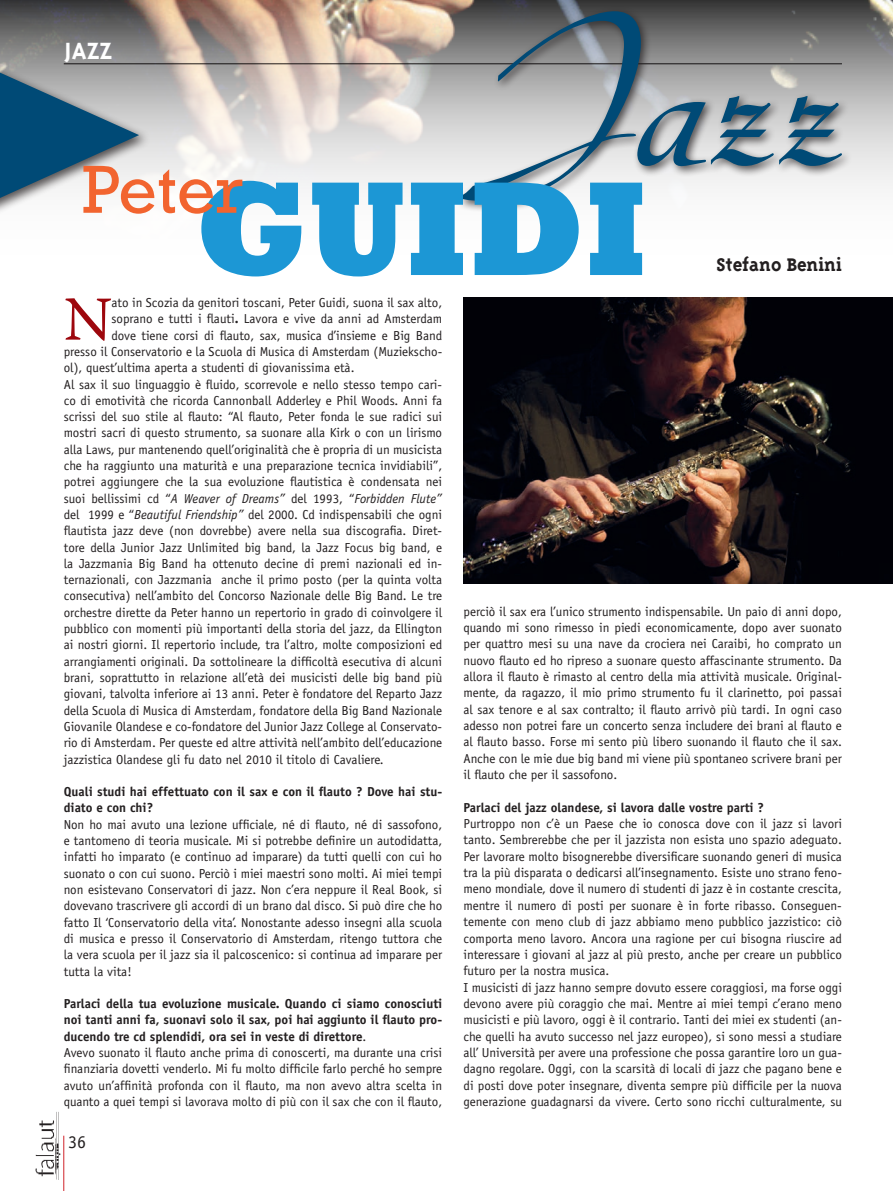
<style>
.page{position:relative;width:893px;height:1191px;background:#fff}
.page>*{position:absolute;margin:0;border:0;box-sizing:border-box;transform-origin:0 0}
.t1{font:62.25px "Warnock Pro";color:#9d070d}
.t2{font:700 27px "Triplex";color:#fff}
.t3{font:700 21px "Triplex Serif";color:#231f20}
.t4{font:18px "Officina Sans Std";color:#231f20}
.t5{font:13.05px/16.4px "Officina Sans Std";color:#231f20;text-align:justify}
.t6{font:700 13.05px/16.4px "Officina Sans Std";color:#231f20}
.t7{font:italic 13.05px "Officina Sans Std";color:#231f20}
.s1{font-weight:700}
.s2{font-style:normal}
.s3{font-style:italic}
</style>
<div class="page">
<hr style="left:63px;top:1135px;width:1px;height:56px;background:#d1232a">
<img style="left:35px;top:1112px;width:26px;height:67px">
<img style="left:0;top:0;width:893px;height:277px">
<div style="left:0;top:63px;width:151px;height:153px;background:#231f20;opacity:.75"></div>
<div style="left:456px;top:6px;width:396px;height:206px;background:#231f20;opacity:.75"></div>
<svg style="left:460px;top:11px;width:382px;height:190px;background:#8b949a"></svg>
<img style="left:463px;top:298px;width:430px;height:286px">
<svg style="left:0;top:73px;width:642px;height:203px"></svg>
<h2 class="t2" style="left:64px;top:35px;width:50px">JAZZ</h2>
<h1 class="t1" style="left:64px;top:282px;width:49px">N</h1>
<p class="t5" style="left:111px;top:295px;width:332px">ato in Scozia da genitori toscani, Peter Guidi, suona il sax alto,</p>
<p class="t5" style="left:111px;top:311px;width:332px">soprano e tutti i flauti<span class="s1">.</span> Lavora e vive da anni ad Amsterdam</p>
<p class="t5" style="left:111px;top:327px;width:332px">dove tiene corsi di flauto, sax, musica d’insieme e Big Band</p>
<p class="t5" style="left:64px;top:343px;width:380px">presso il Conservatorio e la Scuola di Musica di Amsterdam (Muziekscho-</p>
<p class="t5" style="left:64px;top:360px;width:292px">ol), quest’ultima aperta a studenti di giovanissima età.</p>
<p class="t5" style="left:64px;top:376px;width:380px">Al sax il suo linguaggio è fluido, scorrevole e nello stesso tempo cari-</p>
<p class="t5" style="left:64px;top:392px;width:380px">co di emotività che ricorda Cannonball Adderley e Phil Woods. Anni fa</p>
<p class="t5" style="left:64px;top:408px;width:380px">scrissi del suo stile al flauto: “Al flauto, Peter fonda le sue radici sui</p>
<p class="t5" style="left:64px;top:425px;width:380px">mostri sacri di questo strumento, sa suonare alla Kirk o con un lirismo</p>
<p class="t5" style="left:64px;top:441px;width:380px">alla Laws, pur mantenendo quell’originalità che è propria di un musicista</p>
<p class="t5" style="left:64px;top:457px;width:380px">che ha raggiunto una maturità e una preparazione tecnica invidiabili”,</p>
<p class="t5" style="left:64px;top:474px;width:380px">potrei aggiungere che la sua evoluzione flautistica è condensata nei</p>
<p class="t7" style="left:64px;top:490px;width:380px"><span class="s2">suoi bellissimi cd “</span>A Weaver of Dreams” <span class="s2">del 1993, “</span>Forbidden Flute”</p>
<p class="t5" style="left:64px;top:506px;width:380px">del 1999 e “<span class="s3">Beautiful Friendship”</span> del 2000. Cd indispensabili che ogni</p>
<p class="t5" style="left:64px;top:523px;width:380px">flautista jazz deve (non dovrebbe) avere nella sua discografia. Diret-</p>
<p class="t5" style="left:64px;top:539px;width:380px">tore della Junior Jazz Unlimited big band, la Jazz Focus big band, e</p>
<p class="t5" style="left:64px;top:555px;width:380px">la Jazzmania Big Band ha ottenuto decine di premi nazionali ed in-</p>
<p class="t5" style="left:64px;top:571px;width:380px">ternazionali, con Jazzmania anche il primo posto (per la quinta volta</p>
<p class="t5" style="left:64px;top:588px;width:380px">consecutiva) nell’ambito del Concorso Nazionale delle Big Band. Le tre</p>
<p class="t5" style="left:64px;top:604px;width:380px">orchestre dirette da Peter hanno un repertorio in grado di coinvolgere il</p>
<p class="t5" style="left:64px;top:620px;width:380px">pubblico con momenti più importanti della storia del jazz, da Ellington</p>
<p class="t5" style="left:64px;top:637px;width:380px">ai nostri giorni. Il repertorio include, tra l’altro, molte composizioni ed</p>
<p class="t5" style="left:64px;top:653px;width:380px">arrangiamenti originali. Da sottolineare la difficoltà esecutiva di alcuni</p>
<p class="t5" style="left:64px;top:669px;width:380px">brani, soprattutto in relazione all’età dei musicisti delle big band più</p>
<p class="t5" style="left:64px;top:685px;width:380px">giovani, talvolta inferiore ai 13 anni. Peter è fondatore del Reparto Jazz</p>
<p class="t5" style="left:64px;top:702px;width:380px">della Scuola di Musica di Amsterdam, fondatore della Big Band Nazionale</p>
<p class="t5" style="left:64px;top:718px;width:380px">Giovanile Olandese e co-fondatore del Junior Jazz College al Conservato-</p>
<p class="t5" style="left:64px;top:734px;width:380px">rio di Amsterdam. Per queste ed altre attività nell’ambito dell’educazione</p>
<p class="t5" style="left:64px;top:751px;width:322px">jazzistica Olandese gli fu dato nel 2010 il titolo di Cavaliere.</p>
<p class="t6" style="left:64px;top:783px;width:380px">Quali studi hai effettuato con il sax e con il flauto ? Dove hai stu&shy;diato e con chi?</p>
<p class="t5" style="left:64px;top:816px;width:380px">Non ho mai avuto una lezione ufficiale, né di flauto, né di sassofono, e tantomeno di teoria musicale. Mi si potrebbe definire un autodidatta, infatti ho imparato (e continuo ad imparare) da tutti quelli con cui ho suonato o con cui suono. Perciò i miei maestri sono molti. Ai miei tempi non esistevano Conservatori di jazz. Non c’era neppure il Real Book, si dovevano trascrivere gli accordi di un brano dal disco. Si può dire che ho fatto Il ‘Conservatorio della vita’. Nonostante adesso insegni alla scuola di musica e presso il Conservatorio di Amsterdam, ritengo tuttora che la vera scuola per il jazz sia il palcoscenico: si continua ad imparare per tutta la vita!</p>
<p class="t5" style="left:64px;top:995px;width:380px;text-align:left"><span class="s1">Parlaci della tua evoluzione musicale. Quando ci siamo conosciuti noi tanti anni fa, suonavi solo il sax, poi hai aggiunto il flauto pro&shy;ducendo tre cd splendidi, ora sei in veste di direttore</span>.<br>Avevo suonato il flauto anche prima di conoscerti, ma durante una crisi finanziaria dovetti venderlo. Mi fu molto difficile farlo perché ho sempre avuto un’affinità profonda con il flauto, ma non avevo altra scelta in quanto a quei tempi si lavorava molto di più con il sax che con il flauto,</p>
<h3 class="t4" style="left:68px;top:1131px;width:19px">36</h3>
<h3 class="t3" style="left:716px;top:253px;width:127px">Stefano Benini</h3>
<p class="t5" style="left:463px;top:603px;width:380px">perciò il sax era l’unico strumento indispensabile. Un paio di anni dopo, quando mi sono rimesso in piedi economicamente, dopo aver suonato per quattro mesi su una nave da crociera nei Caraibi, ho comprato un nuovo flauto ed ho ripreso a suonare questo affascinante strumento. Da allora il flauto è rimasto al centro della mia attività musicale. Original&shy;mente, da ragazzo, il mio primo strumento fu il clarinetto, poi passai al sax tenore e al sax contralto; il flauto arrivò più tardi. In ogni caso adesso non potrei fare un concerto senza includere dei brani al flauto e al flauto basso. Forse mi sento più libero suonando il flauto che il sax.<br>Anche con le mie due big band mi viene più spontaneo scrivere brani per il flauto che per il sassofono.</p>
<p class="t6" style="left:463px;top:799px;width:302px">Parlaci del jazz olandese, si lavora dalle vostre parti ?</p>
<p class="t5" style="left:463px;top:815px;width:380px;text-align:left">Purtroppo non c’è un Paese che io conosca dove con il jazz si lavori tanto. Sembrerebbe che per il jazzista non esista uno spazio adeguato.<br>Per lavorare molto bisognerebbe diversificare suonando generi di musica tra la più disparata o dedicarsi all’insegnamento. Esiste uno strano feno&shy;meno mondiale, dove il numero di studenti di jazz è in costante crescita, mentre il numero di posti per suonare è in forte ribasso. Conseguen&shy;temente con meno club di jazz abbiamo meno pubblico jazzistico: ciò comporta meno lavoro. Ancora una ragione per cui bisogna riuscire ad interessare i giovani al jazz al più presto, anche per creare un pubblico futuro per la nostra musica.<br>I musicisti di jazz hanno sempre dovuto essere coraggiosi, ma forse oggi devono avere più coraggio che mai. Mentre ai miei tempi c’erano meno musicisti e più lavoro, oggi è il contrario. Tanti dei miei ex studenti (an&shy;che quelli ha avuto successo nel jazz europeo), si sono messi a studiare all’ Università per avere una professione che possa garantire loro un gua&shy;dagno regolare. Oggi, con la scarsità di locali di jazz che pagano bene e di posti dove poter insegnare, diventa sempre più difficile per la nuova generazione guadagnarsi da vivere. Certo sono ricchi culturalmente, su</p>
</div>
